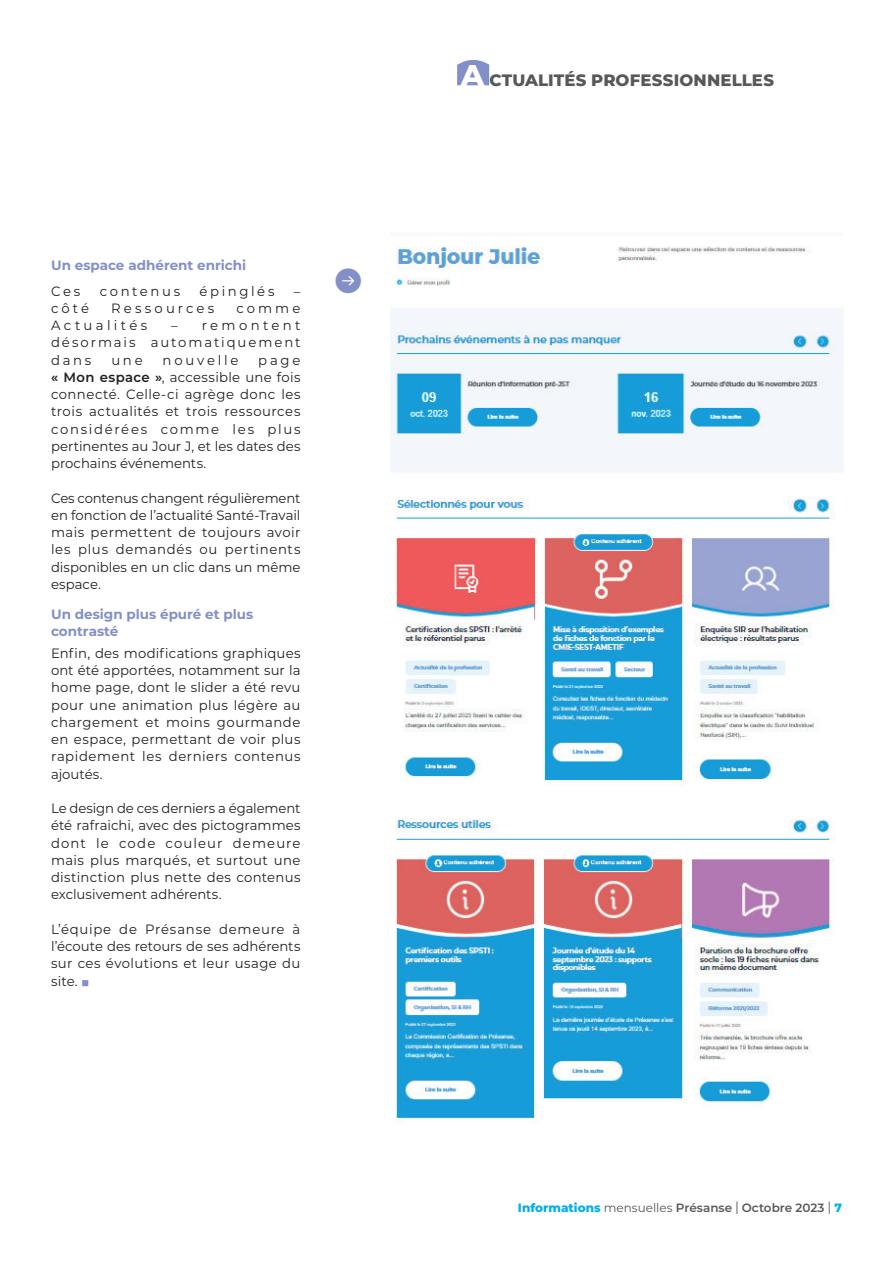
<style>
.page{position:relative;width:893px;height:1263px;background:#fff}
.page>*{position:absolute;margin:0;border:0;box-sizing:border-box;transform-origin:0 0}
.t1{font:700 28.5px "Panton Icons C Fill";color:#838fc7}
.t2{font:800 16.5px "Montserrat";letter-spacing:.01em;color:#57585a}
.t3{font:13.5px/17.2px "Montserrat";letter-spacing:.03em;color:#231f20;text-align:justify}
.t4{font:700 13.5px/17.2px "Montserrat";color:#838fc7}
.t5{font:13.5px "Montserrat";letter-spacing:.24em;color:#231f20}
.t6{font:13.5px "Montserrat";letter-spacing:.255em;color:#231f20}
.t7{font:13.5px "Montserrat";letter-spacing:.195em;color:#231f20}
.t8{font:13.5px "Montserrat";letter-spacing:.2em;color:#231f20}
.t9{font:13.5px "Montserrat";letter-spacing:.21em;color:#231f20}
.t10{font:600 12px "Montserrat";color:#57585a}
.s1{font-weight:600}
.s2{color:#838fc7}
.s3{font-size:30px;color:#fff}
.s4{font-weight:800;color:#00aeef}
.s5{font-weight:400}
.s6{font-weight:400;font-size:16.8px}
</style>
<div class="page">
<svg style="left:457px;top:60px;width:32px;height:25px"></svg>
<img style="left:391px;top:246px;width:452px;height:878px">
<p class="t4" style="left:51px;top:257px;width:197px">Un espace adhérent enrichi</p>
<p class="t3" style="left:51px;top:282px;width:31px">Ces</p>
<p class="t7" style="left:100px;top:284px;width:82px">contenus</p>
<p class="t8" style="left:200px;top:284px;width:77px">épinglés</p>
<p class="t3" style="left:294px;top:282px;width:8px">–</p>
<p class="t3" style="left:51px;top:300px;width:40px">côté</p>
<p class="t5" style="left:111px;top:301px;width:105px">Ressources</p>
<p class="t3" style="left:236px;top:300px;width:66px">comme</p>
<p class="t6" style="left:51px;top:318px;width:98px">Actualités</p>
<p class="t3" style="left:51px;top:317px;width:251px;text-indent:120px">– remontent désormais automatiquement dans</p>
<p class="t3" style="left:111px;top:351px;width:33px">une</p>
<p class="t9" style="left:163px;top:353px;width:77px">nouvelle</p>
<p class="t3" style="left:51px;top:351px;width:251px;text-indent:207px">page <span class="s1">« Mon espace »</span>, accessible une fois connecté. Celle-ci agrège donc les trois actualités et trois ressources considérées comme les plus pertinentes au Jour J, et les dates des prochains événements.</p>
<p class="t3" style="left:51px;top:489px;width:251px">Ces contenus changent régulièrement en fonction de l’actualité Santé-Travail mais permettent de toujours avoir les plus demandés ou pertinents disponibles en un clic dans un même espace.</p>
<p class="t4" style="left:51px;top:606px;width:204px">Un design plus épuré et plus contrasté</p>
<p class="t3" style="left:51px;top:645px;width:251px">Enfin, des modifications graphiques ont été apportées, notamment sur la home page, dont le slider a été revu pour une animation plus légère au chargement et moins gourmande en espace, permettant de voir plus rapidement les derniers contenus ajoutés.</p>
<p class="t3" style="left:51px;top:800px;width:251px">Le design de ces derniers a également été rafraichi, avec des pictogrammes dont le code couleur demeure mais plus marqués, et surtout une distinction plus nette des contenus exclusivement adhérents.</p>
<p class="t3" style="left:51px;top:921px;width:251px">L’équipe de Présanse demeure à l’écoute des retours de ses adhérents sur ces évolutions et leur usage du site. <span class="s2">■</span></p>
<h1 class="t1" style="left:334px;top:296px;width:32px;rotate:-90deg">E</h1>
<p class="t2" style="left:461px;top:70px;width:315px"><span class="s3">A</span> CTUALITÉS PROFESSIONNELLES</p>
<p class="t10" style="left:518px;top:1203px;width:325px"><span class="s4">Informations</span> <span class="s5">mensuelles</span> Présanse <span class="s6">l</span> Octobre 2023 <span class="s6">l</span> <span class="s4">7</span></p>
</div>
